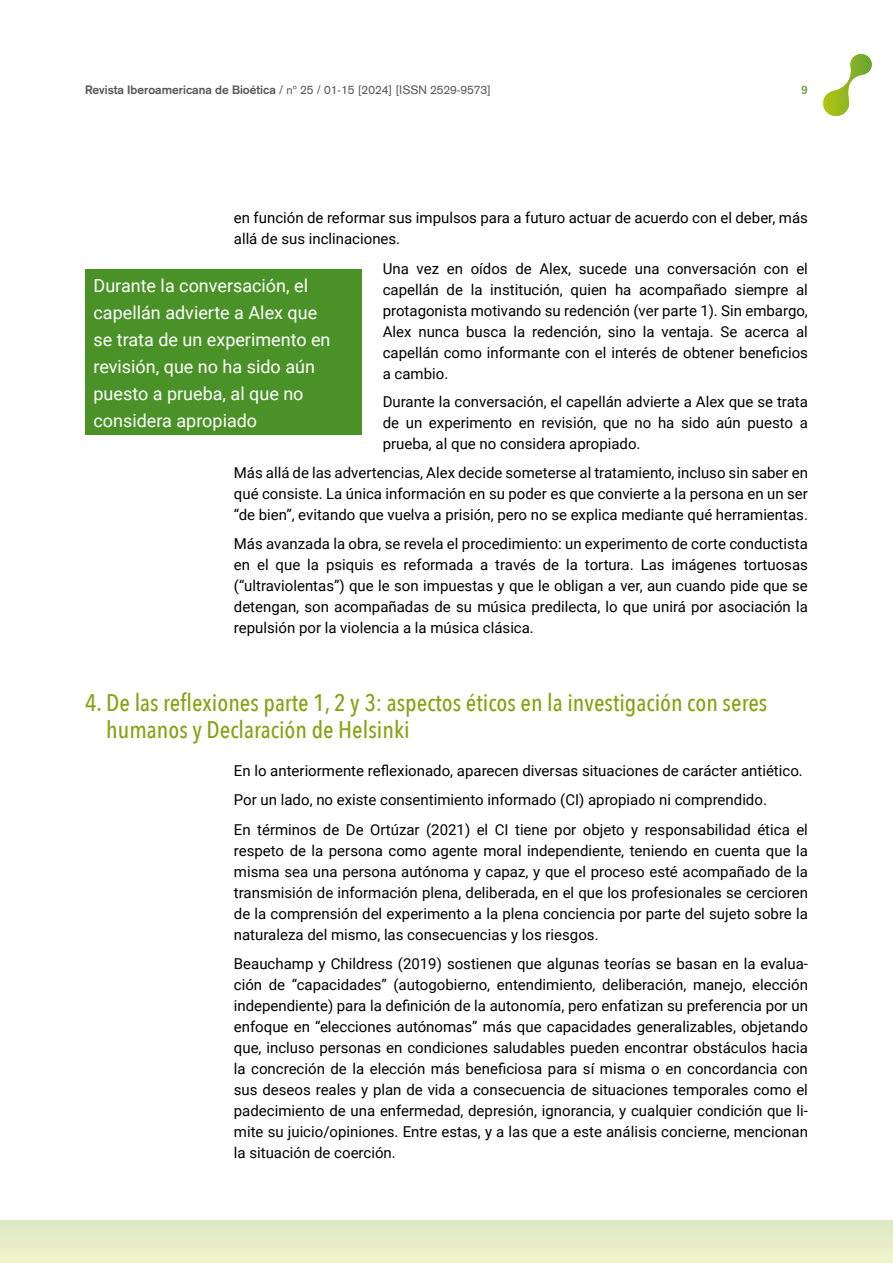
<style>
.page{position:relative;width:893px;height:1263px;background:#fff}
.page>*{position:absolute;margin:0;border:0;box-sizing:border-box;transform-origin:0 0}
.t1{font:500 24px/27px "Avenir Next Condensed";color:#86a315}
.t2{font:18px/27px "Roboto";color:#fff}
.t3{font:15px/21px "Roboto";color:#000;text-align:justify}
.t4{font:12px "Akzidenz Grotesk";color:#575756}
.t5{font:700 12px "Akzidenz Grotesk";color:#74a54c}
.s1{font-weight:700}
</style>
<div class="page">
<div style="left:0;top:1220px;width:893px;height:43px;background:#e7edc8"></div>
<svg style="left:823px;top:54px;width:49px;height:62px"></svg>
<div style="left:85px;top:270px;width:276px;height:165px;background:#4a9228"></div>
<p class="t4" style="left:85px;top:83px;width:407px"><span class="s1">Revista Iberoamericana de Bioética</span> / nº 25 / 01-15 [2024] [ISSN 2529-9573]</p>
<p class="t5" style="left:801px;top:83px;width:8px">9</p>
<p class="t3" style="left:234px;top:207px;width:576px">en función de reformar sus impulsos para a futuro actuar de acuerdo con el deber, más allá de sus inclinaciones.</p>
<p class="t3" style="left:383px;top:257px;width:427px">Una vez en oídos de Alex, sucede una conversación con el capellán de la institución, quien ha acompañado siempre al protagonista motivando su redención (ver parte 1). Sin embargo, Alex nunca busca la redención, sino la ventaja. Se acerca al capellán como informante con el interés de obtener beneficios a cambio.</p>
<p class="t3" style="left:383px;top:391px;width:427px">Durante la conversación, el capellán advierte a Alex que se trata de un experimento en revisión, que no ha sido aún puesto a prueba, al que no considera apropiado.</p>
<p class="t3" style="left:234px;top:462px;width:576px">Más allá de las advertencias, Alex decide someterse al tratamiento, incluso sin saber en qué consiste. La única información en su poder es que convierte a la persona en un ser “de bien”, evitando que vuelva a prisión, pero no se explica mediante qué herramientas.</p>
<p class="t3" style="left:234px;top:532px;width:576px">Más avanzada la obra, se revela el procedimiento: un experimento de corte conductista en el que la psiquis es reformada a través de la tortura. Las imágenes tortuosas (“ultraviolentas”) que le son impuestas y que le obligan a ver, aun cuando pide que se detengan, son acompañadas de su música predilecta, lo que unirá por asociación la repulsión por la violencia a la música clásica.</p>
<p class="t2" style="left:94px;top:271px;width:238px">Durante la conversación, el capellán advierte a Alex que se trata de un experimento en revisión, que no ha sido aún puesto a prueba, al que no considera apropiado</p>
<h1 class="t1" style="left:106px;top:689px;width:662px;text-indent:-21px">4. De las reflexiones parte 1, 2 y 3: aspectos éticos en la investigación con seres humanos y Declaración de Helsinki</h1>
<p class="t3" style="left:234px;top:755px;width:576px;line-height:29.5px;text-align:left">En lo anteriormente reflexionado, aparecen diversas situaciones de carácter antiético.<br>Por un lado, no existe consentimiento informado (CI) apropiado ni comprendido.<br>En términos de De Ortúzar (2021) el CI tiene por objeto y responsabilidad ética el</p>
<p class="t3" style="left:234px;top:839px;width:576px">respeto de la persona como agente moral independiente, teniendo en cuenta que la misma sea una persona autónoma y capaz, y que el proceso esté acompañado de la transmisión de información plena, deliberada, en el que los profesionales se cercioren de la comprensión del experimento a la plena conciencia por parte del sujeto sobre la naturaleza del mismo, las consecuencias y los riesgos.</p>
<p class="t3" style="left:234px;top:953px;width:576px">Beauchamp y Childress (2019) sostienen que algunas teorías se basan en la evalua&shy;ción de “capacidades” (autogobierno, entendimiento, deliberación, manejo, elección independiente) para la definición de la autonomía, pero enfatizan su preferencia por un enfoque en “elecciones autónomas” más que capacidades generalizables, objetando que, incluso personas en condiciones saludables pueden encontrar obstáculos hacia la concreción de la elección más beneficiosa para sí misma o en concordancia con sus deseos reales y plan de vida a consecuencia de situaciones temporales como el padecimiento de una enfermedad, depresión, ignorancia, y cualquier condición que li&shy;mite su juicio/opiniones. Entre estas, y a las que a este análisis concierne, mencionan la situación de coerción.</p>
</div>
